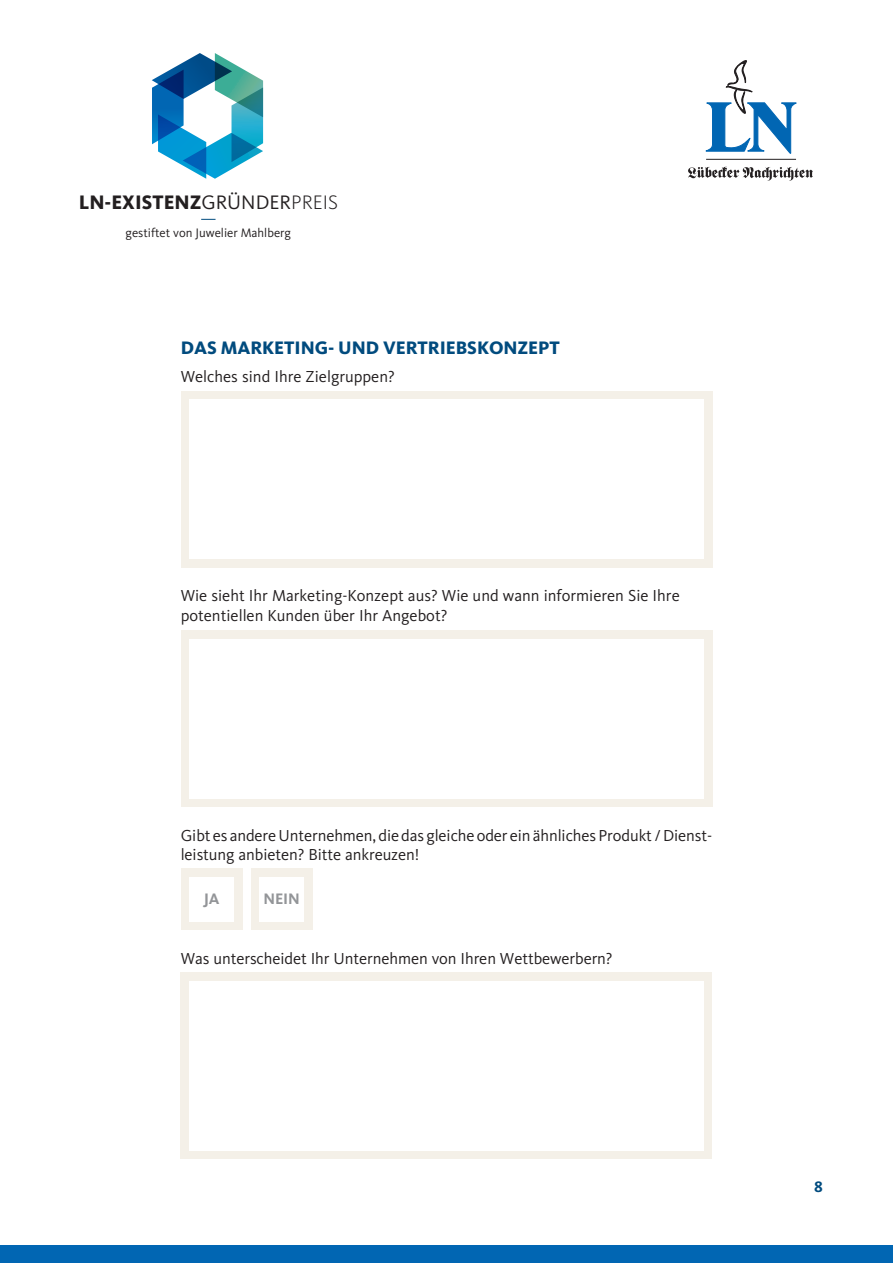
<style>
.page{position:relative;width:893px;height:1263px;background:#fff}
.page>*{position:absolute;margin:0;border:0;box-sizing:border-box;transform-origin:0 0}
.t1{font:800 20.25px "Kievit TF";color:#231f20}
.t2{font:800 18.75px "Kievit TF";letter-spacing:-.005em;color:#014b7e}
.t3{font:16.5px/19.8px "Kievit TF";letter-spacing:-.005em;color:#231f20}
.t4{font:700 15.75px "Kievit TF";letter-spacing:-.015em;color:#939598}
.t5{font:700 15.75px "Kievit TF";color:#014b7e}
.t6{font:12.75px "Kievit TF";color:#231f20}
.s1{font-weight:400}
.s2{font-weight:300}
</style>
<div class="page">
<div style="left:0;top:1246px;width:893px;height:17px;background:#0166b3"></div>
<hr style="left:706px;top:159px;width:90px;height:1px;background:#231f20">
<svg style="left:706px;top:60px;width:90px;height:94px"></svg>
<svg style="left:688px;top:167px;width:125px;height:14px"></svg>
<svg style="left:152px;top:53px;width:111px;height:126px"></svg>
<svg style="left:201px;top:219px;width:15px;height:1px"></svg>
<div style="left:181px;top:391px;width:531px;height:177px;background:#f4f0e8"></div>
<div style="left:181px;top:630px;width:531px;height:177px;background:#f4f0e8"></div>
<div style="left:189px;top:400px;width:515px;height:159px;background:#fff"></div>
<div style="left:189px;top:639px;width:515px;height:159px;background:#fff"></div>
<div style="left:181px;top:973px;width:531px;height:186px;background:#f4f0e8"></div>
<div style="left:189px;top:981px;width:515px;height:169px;background:#fff"></div>
<div style="left:181px;top:868px;width:61px;height:62px;background:#f4f0e8"></div>
<div style="left:189px;top:877px;width:45px;height:45px;background:#fff"></div>
<div style="left:251px;top:868px;width:62px;height:62px;background:#f4f0e8"></div>
<div style="left:259px;top:877px;width:45px;height:45px;background:#fff"></div>
<p class="t1" style="left:79px;top:190px;width:261px">LN-EXISTENZ<span class="s1">GRÜNDER</span><span class="s2">PREIS</span></p>
<p class="t6" style="left:126px;top:226px;width:167px">gestiftet von Juwelier Mahlberg</p>
<p class="t2" style="left:181px;top:337px;width:381px">DAS MARKETING- UND VERTRIEBSKONZEPT</p>
<p class="t3" style="left:181px;top:367px;width:216px">Welches sind Ihre Zielgruppen?</p>
<p class="t3" style="left:181px;top:586px;width:501px">Wie sieht Ihr Marketing-Konzept aus? Wie und wann informieren Sie Ihre potentiellen Kunden über Ihr Angebot?</p>
<p class="t3" style="left:181px;top:825px;width:533px">Gibt es andere Unternehmen, die das gleiche oder ein ähnliches Produkt / Dienst&shy;leistung anbieten? Bitte ankreuzen!</p>
<p class="t4" style="left:204px;top:889px;width:17px">JA</p>
<p class="t4" style="left:264px;top:889px;width:38px">NEIN</p>
<p class="t3" style="left:181px;top:949px;width:433px">Was unterscheidet Ihr Unternehmen von Ihren Wettbewerbern?</p>
<p class="t5" style="left:814px;top:1177px;width:10px">8</p>
</div>
